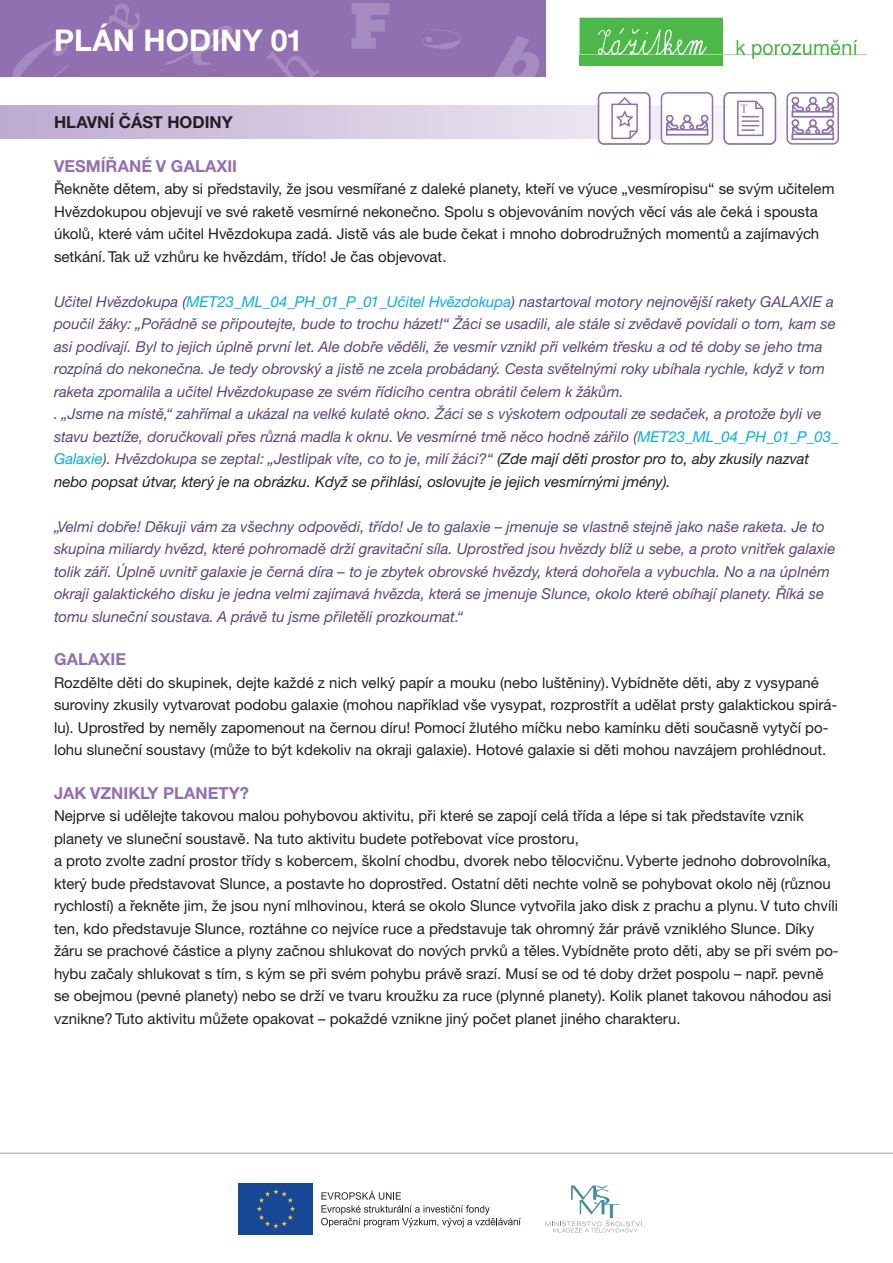
<style>
.page{position:relative;width:893px;height:1263px;background:#fff}
.page>*{position:absolute;margin:0;border:0;box-sizing:border-box;transform-origin:0 0}
.t1{font:700 30px "Helvetica Neue CE";color:#fff}
.t2{font:700 16.5px "Helvetica Neue CE";color:#9070b1}
.t3{font:700 16.5px "Helvetica Neue CE";color:#231f20}
.t4{font:15px/22.5px "Helvetica Neue CE";color:#231f20}
.t5{font:italic 15px/22.5px "Helvetica Neue CE";color:#5c4674}
.s1{color:#00aeef}
.s2{color:#231f20}
</style>
<div class="page">
<div style="left:0;top:0;width:546px;height:77px;background:#9070b1"></div>
<svg style="left:109px;top:3px;width:31px;height:27px"></svg>
<svg style="left:494px;top:36px;width:45px;height:41px"></svg>
<svg style="left:12px;top:38px;width:57px;height:39px"></svg>
<svg style="left:165px;top:26px;width:67px;height:39px"></svg>
<svg style="left:352px;top:3px;width:37px;height:46px"></svg>
<svg style="left:267px;top:51px;width:52px;height:26px"></svg>
<svg style="left:422px;top:29px;width:39px;height:20px"></svg>
<svg style="left:580px;top:17px;width:287px;height:49px"></svg>
<hr style="left:0;top:1152px;width:893px;height:2px;background:#231f20">
<svg style="left:321px;top:1190px;width:200px;height:37px"></svg>
<div style="left:237px;top:1181px;width:78px;height:56px;background:linear-gradient(to right,#fff,#fff)"></div>
<div style="left:239px;top:1183px;width:74px;height:51px;background:#174895"></div>
<svg style="left:257px;top:1189px;width:38px;height:39px"></svg>
<svg style="left:545px;top:1185px;width:100px;height:47px"></svg>
<svg style="left:0;top:105px;width:777px;height:33px"></svg>
<div style="left:599px;top:93px;width:51px;height:51px;background:#fff;border-radius:5px"></div>
<div style="left:598px;top:92px;width:52px;height:53px;border:2px solid #9070b1;border-radius:5px"></div>
<svg style="left:611px;top:97px;width:27px;height:43px"></svg>
<div style="left:724px;top:93px;width:51px;height:51px;background:#fff;border-radius:5px"></div>
<div style="left:724px;top:92px;width:52px;height:53px;border:2px solid #9070b1;border-radius:5px"></div>
<svg style="left:737px;top:100px;width:27px;height:37px"></svg>
<div style="left:786px;top:92px;width:53px;height:53px;border:2px solid #9070b1;border-radius:5px"></div>
<div style="left:792px;top:134px;width:42px;height:6px;background:#9273b2"></div>
<div style="left:809px;top:97px;width:8px;height:7px;border:2px solid #9070b1;border-radius:50%"></div>
<div style="left:827px;top:97px;width:7px;height:7px;border:2px solid #9070b1;border-radius:50%"></div>
<div style="left:792px;top:97px;width:7px;height:7px;border:2px solid #9070b1;border-radius:50%"></div>
<svg style="left:791px;top:98px;width:44px;height:41px"></svg>
<svg style="left:792px;top:111px;width:42px;height:6px"></svg>
<div style="left:661px;top:93px;width:51px;height:51px;background:#fff;border-radius:5px"></div>
<div style="left:661px;top:92px;width:52px;height:53px;border:2px solid #9070b1;border-radius:5px"></div>
<div style="left:683px;top:115px;width:8px;height:7px;border:2px solid #9070b1;border-radius:50%"></div>
<div style="left:701px;top:115px;width:7px;height:7px;border:2px solid #9070b1;border-radius:50%"></div>
<div style="left:666px;top:115px;width:7px;height:7px;border:2px solid #9070b1;border-radius:50%"></div>
<svg style="left:665px;top:116px;width:44px;height:18px"></svg>
<svg style="left:666px;top:129px;width:42px;height:6px"></svg>
<h1 class="t1" style="left:54px;top:22px;width:250px">PLÁN HODINY 01</h1>
<p class="t3" style="left:54px;top:112px;width:180px">HLAVNÍ ČÁST HODINY</p>
<p class="t2" style="left:54px;top:155px;width:185px">VESMÍŘANÉ V GALAXII</p>
<p class="t4" style="left:54px;top:178px;width:782px">Řekněte dětem, aby si představily, že jsou vesmířané z daleké planety, kteří ve výuce „vesmíropisu“ se svým učitelem Hvězdokupou objevují ve své raketě vesmírné nekonečno. Spolu s objevováním nových věcí vás ale čeká i spousta úkolů, které vám učitel Hvězdokupa zadá. Jistě vás ale bude čekat i mnoho dobrodružných momentů a zajímavých setkání. Tak už vzhůru ke hvězdám, třído! Je čas objevovat.</p>
<p class="t5" style="left:54px;top:290px;width:783px">Učitel Hvězdokupa (<span class="s1">MET23_ML_04_PH_01_P_01_Učitel Hvězdokupa</span>) nastartoval motory nejnovější rakety GALAXIE a poučil žáky: „Pořádně se připoutejte, bude to trochu házet!“ Žáci se usadili, ale stále si zvědavě povídali o tom, kam se asi podívají. Byl to jejich úplně první let. Ale dobře věděli, že vesmír vznikl při velkém třesku a od té doby se jeho tma rozpíná do nekonečna. Je tedy obrovský a jistě ne zcela probádaný. Cesta světelnými roky ubíhala rychle, když v tom raketa zpomalila a učitel Hvězdokupase ze svém řídicího centra obrátil čelem k žákům.</p>
<p class="t5" style="left:54px;top:402px;width:786px">. „Jsme na místě,“ zahřímal a ukázal na velké kulaté okno. Žáci se s výskotem odpoutali ze sedaček, a protože byli ve stavu beztíže, doručkovali přes různá madla k oknu. Ve vesmírné tmě něco hodně zářilo (<span class="s1">MET23_ML_04_PH_01_P_03_ Galaxie</span>). Hvězdokupa se zeptal: „Jestlipak víte, co to je, milí žáci?“ <span class="s2">(Zde mají děti prostor pro to, aby zkusily nazvat nebo popsat útvar, který je na obrázku. Když se přihlásí, oslovujte je jejich vesmírnými jmény).</span></p>
<p class="t5" style="left:54px;top:515px;width:783px">„Velmi dobře! Děkuji vám za všechny odpovědi, třído! Je to galaxie – jmenuje se vlastně stejně jako naše raketa. Je to skupina miliardy hvězd, které pohromadě drží gravitační síla. Uprostřed jsou hvězdy blíž u sebe, a proto vnitřek galaxie tolik září. Úplně uvnitř galaxie je černá díra – to je zbytek obrovské hvězdy, která dohořela a vybuchla. No a na úplném okraji galaktického disku je jedna velmi zajímavá hvězda, která se jmenuje Slunce, okolo které obíhají planety. Říká se tomu sluneční soustava. A právě tu jsme přiletěli prozkoumat.“</p>
<p class="t2" style="left:54px;top:649px;width:74px">GALAXIE</p>
<p class="t4" style="left:54px;top:671px;width:785px">Rozdělte děti do skupinek, dejte každé z nich velký papír a mouku (nebo luštěniny). Vybídněte děti, aby z vysypané suroviny zkusily vytvarovat podobu galaxie (mohou například vše vysypat, rozprostřít a udělat prsty galaktickou spirá&shy;lu). Uprostřed by neměly zapomenout na černou díru! Pomocí žlutého míčku nebo kamínku děti současně vytyčí po&shy;lohu sluneční soustavy (může to být kdekoliv na okraji galaxie). Hotové galaxie si děti mohou navzájem prohlédnout.</p>
<p class="t2" style="left:54px;top:783px;width:197px">JAK VZNIKLY PLANETY?</p>
<p class="t4" style="left:54px;top:805px;width:751px">Nejprve si udělejte takovou malou pohybovou aktivitu, při které se zapojí celá třída a lépe si tak představíte vznik planety ve sluneční soustavě. Na tuto aktivitu budete potřebovat více prostoru,</p>
<p class="t4" style="left:54px;top:850px;width:786px">a proto zvolte zadní prostor třídy s kobercem, školní chodbu, dvorek nebo tělocvičnu. Vyberte jednoho dobrovolníka, který bude představovat Slunce, a postavte ho doprostřed. Ostatní děti nechte volně se pohybovat okolo něj (různou rychlostí) a řekněte jim, že jsou nyní mlhovinou, která se okolo Slunce vytvořila jako disk z prachu a plynu. V tuto chvíli ten, kdo představuje Slunce, roztáhne co nejvíce ruce a představuje tak ohromný žár právě vzniklého Slunce. Díky žáru se prachové částice a plyny začnou shlukovat do nových prvků a těles. Vybídněte proto děti, aby se při svém po&shy;hybu začaly shlukovat s tím, s kým se při svém pohybu právě srazí. Musí se od té doby držet pospolu – např. pevně se obejmou (pevné planety) nebo se drží ve tvaru kroužku za ruce (plynné planety). Kolik planet takovou náhodou asi vznikne? Tuto aktivitu můžete opakovat – pokaždé vznikne jiný počet planet jiného charakteru.</p>
</div>
